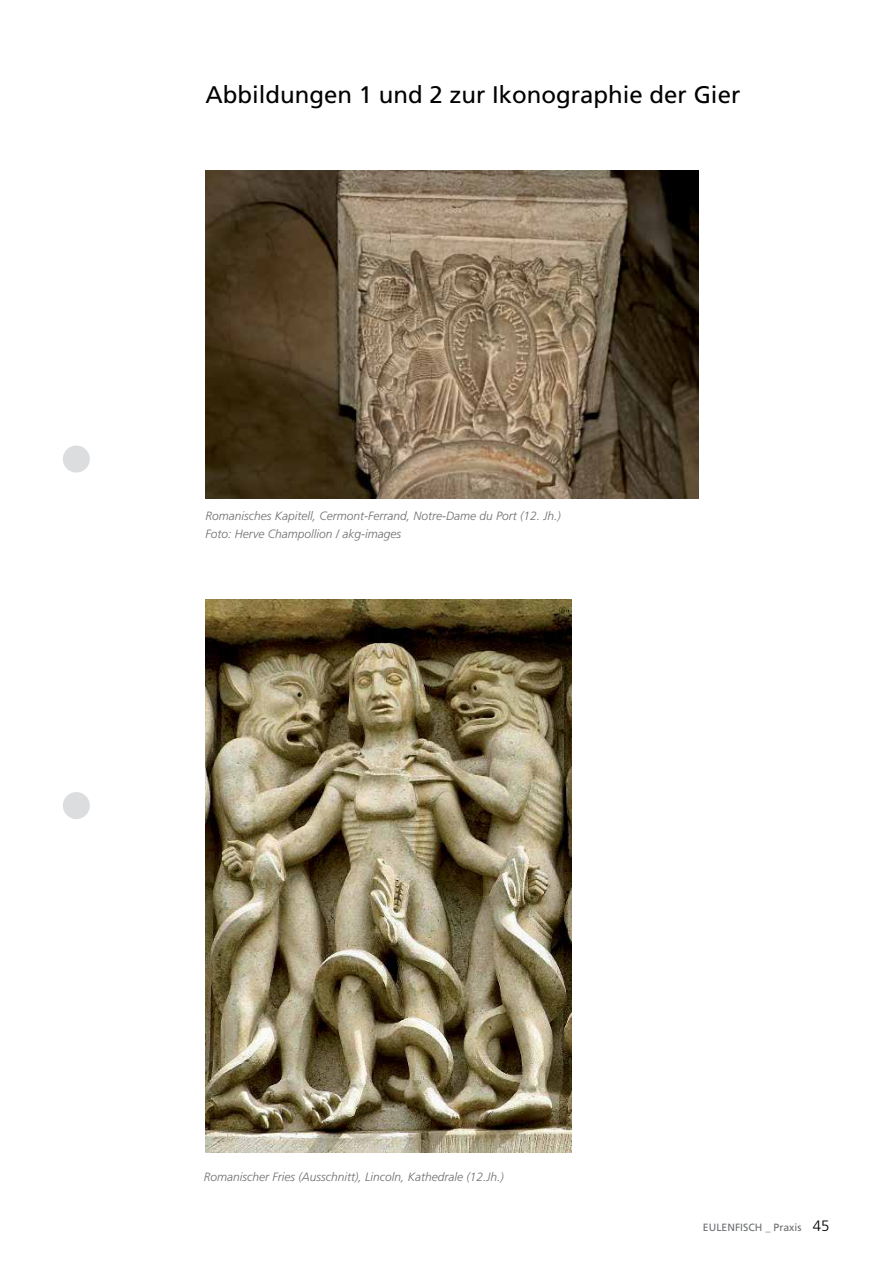
<style>
.page{position:relative;width:893px;height:1263px;background:#fff}
.page>*{position:absolute;margin:0;border:0;box-sizing:border-box;transform-origin:0 0}
.t1{font:24px "Frutiger LT Pro";color:#000}
.t2{font:300 15px "Frutiger LT Pro";color:#000}
.t3{font:italic 300 12px/18px "Frutiger LT Pro";color:#6d6e71}
.t4{font:10.5px "Frutiger LT Pro";color:#6d6e71}
</style>
<div class="page">
<img style="left:206px;top:599px;width:365px;height:554px">
<img style="left:206px;top:170px;width:492px;height:329px">
<div style="left:63px;top:446px;width:27px;height:27px;background:#dcddde;border-radius:50%"></div>
<div style="left:63px;top:792px;width:27px;height:27px;background:#dcddde;border-radius:50%"></div>
<h1 class="t1" style="left:206px;top:81px;width:536px">Abbildungen 1 und 2 zur Ikonographie der Gier</h1>
<p class="t3" style="left:206px;top:507px;width:357px">Romanisches Kapitell, Cermont-Ferrand, Notre-Dame du Port (12. Jh.)<br>Foto: Herve Champollion / akg-images</p>
<p class="t3" style="left:204px;top:1168px;width:302px">Romanischer Fries (Ausschnitt), Lincoln, Kathedrale (12.Jh.)</p>
<p class="t4" style="left:703px;top:1221px;width:100px">EULENFISCH _ Praxis</p>
<p class="t2" style="left:813px;top:1217px;width:18px">45</p>
</div>
